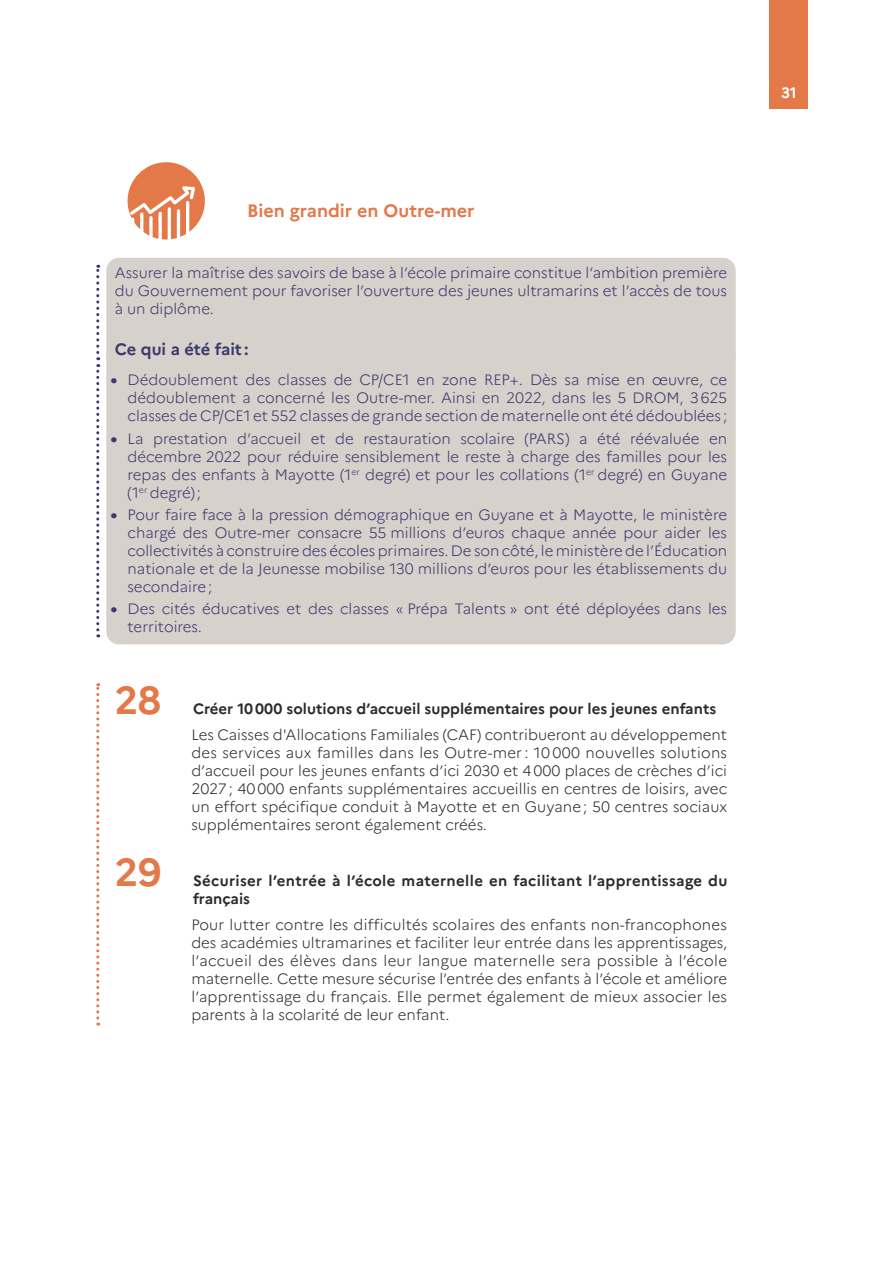
<style>
.page{position:relative;width:893px;height:1263px;background:#fff}
.page>*{position:absolute;margin:0;border:0;box-sizing:border-box;transform-origin:0 0}
.t1{font:700 39px "Marianne";color:#e37949}
.t2{font:700 18px "Marianne";color:#e37949}
.t3{font:700 16.5px "Marianne";color:#3d366f}
.t4{font:300 15px/18px "Marianne";color:#3d366f;text-align:justify}
.t5{font:300 15px/18px "Marianne";color:#2b2b2a;text-align:justify}
.t6{font:700 15px/18px "Marianne";letter-spacing:.025em;color:#2b2b2a}
.t7{font:700 15px "Marianne";color:#2b2b2a}
.t8{font:700 15px "Marianne";color:#fff}
.s1{font-weight:700;font-size:16.5px}
</style>
<div class="page">
<div style="left:770px;top:0;width:38px;height:108px;background:#e37949"></div>
<div style="left:106px;top:258px;width:630px;height:95px;background:#d6d1ca"></div>
<div style="left:106px;top:353px;width:630px;height:291px;background:#d6d1ca"></div>
<svg style="left:96px;top:265px;width:3px;height:372px"></svg>
<svg style="left:96px;top:683px;width:3px;height:342px"></svg>
<div style="left:128px;top:162px;width:77px;height:77px;background:#e37949;border-radius:50%"></div>
<svg style="left:127px;top:184px;width:70px;height:56px"></svg>
<h3 class="t2" style="left:247px;top:200px;width:229px">Bien grandir en Outre-mer</h3>
<p class="t4" style="left:115px;top:263px;width:614px">Assurer la maîtrise des savoirs de base à l’école primaire constitue l’ambition première du Gouvernement pour favoriser l’ouverture des jeunes ultramarins et l’accès de tous à un diplôme.</p>
<p class="t3" style="left:115px;top:339px;width:135px">Ce qui a été fait :</p>
<p class="t4" style="left:128px;top:371px;width:601px;text-indent:-17px"><span class="s1">•</span> Dédoublement des classes de CP/CE1 en zone REP+. Dès sa mise en œuvre, ce dédoublement a concerné les Outre-mer. Ainsi en 2022, dans les 5 DROM, 3 625 classes de CP/CE1 et 552 classes de grande section de maternelle ont été dédoublées ;</p>
<p class="t4" style="left:128px;top:429px;width:601px;text-indent:-17px"><span class="s1">•</span> La prestation d’accueil et de restauration scolaire (PARS) a été réévaluée en décembre 2022 pour réduire sensiblement le reste à charge des familles pour les repas des enfants à Mayotte (1<sup>er</sup> degré) et pour les collations (1<sup>er</sup> degré) en Guyane (1<sup>er</sup> degré) ;</p>
<p class="t4" style="left:128px;top:505px;width:601px;text-indent:-17px"><span class="s1">•</span> Pour faire face à la pression démographique en Guyane et à Mayotte, le ministère chargé des Outre-mer consacre 55 millions d’euros chaque année pour aider les collectivités à construire des écoles primaires. De son côté, le ministère de l’Éducation nationale et de la Jeunesse mobilise 130 millions d’euros pour les établissements du secondaire ;</p>
<p class="t4" style="left:128px;top:600px;width:601px;text-indent:-17px"><span class="s1">•</span> Des cités éducatives et des classes « Prépa Talents » ont été déployées dans les territoires.</p>
<h4 class="t1" style="left:115px;top:676px;width:48px">28</h4>
<h4 class="t1" style="left:115px;top:848px;width:48px">29</h4>
<h4 class="t7" style="left:193px;top:699px;width:525px">Créer 10 000 solutions d’accueil supplémentaires pour les jeunes enfants</h4>
<p class="t5" style="left:191px;top:726px;width:537px">Les Caisses d'Allocations Familiales (CAF) contribueront au développement des services aux familles dans les Outre-mer : 10 000 nouvelles solutions d’accueil pour les jeunes enfants d’ici 2030 et 4 000 places de crèches d’ici 2027 ; 40 000 enfants supplémentaires accueillis en centres de loisirs, avec un effort spécifique conduit à Mayotte et en Guyane ; 50 centres sociaux supplémentaires seront également créés.</p>
<h4 class="t6" style="left:193px;top:871px;width:536px">Sécuriser l’entrée à l’école maternelle en facilitant l’apprentissage du français</h4>
<p class="t5" style="left:191px;top:916px;width:537px">Pour lutter contre les difficultés scolaires des enfants non-francophones des académies ultramarines et faciliter leur entrée dans les apprentissages, l’accueil des élèves dans leur langue maternelle sera possible à l’école maternelle. Cette mesure sécurise l’entrée des enfants à l’école et améliore l’apprentissage du français. Elle permet également de mieux associer les parents à la scolarité de leur enfant.</p>
<p class="t8" style="left:781px;top:83px;width:17px">31</p>
</div>
